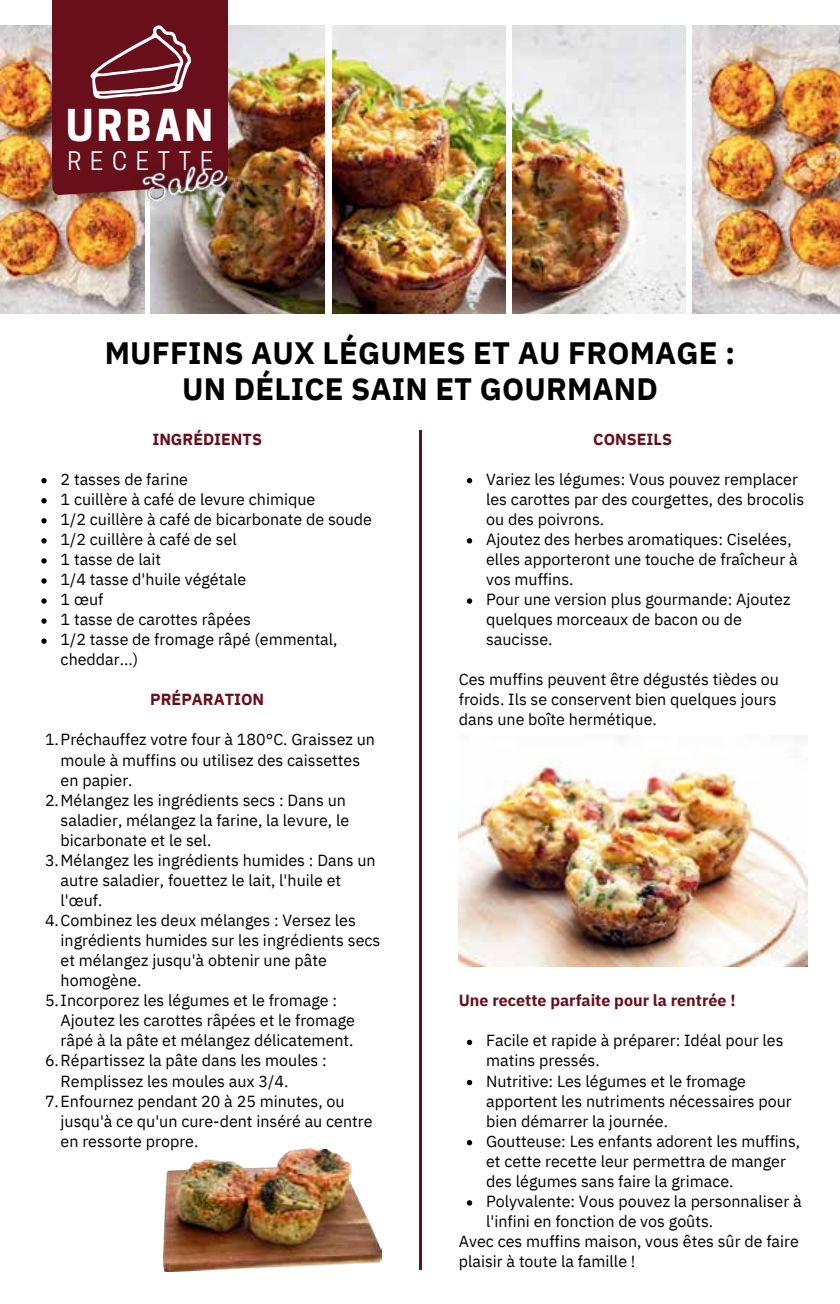
<style>
.page{position:relative;width:840px;height:1304px;background:#fff}
.page>*{position:absolute;margin:0;border:0;box-sizing:border-box;transform-origin:0 0}
.t1{font:700 41.2px "Cooper Hewitt";letter-spacing:.08em;color:#fff}
.t2{font:700 30.8px/35.8px "IBM Plex Sans";letter-spacing:.005em;color:#000;text-align:center}
.t3{font:24px "Cooper Hewitt";letter-spacing:.365em;color:#fff}
.t4{font:16px/20px "IBM Plex Sans";color:#000}
.t5{font:700 16px "IBM Plex Sans";color:#690f1b}
</style>
<div class="page">
<img style="left:0;top:25px;width:144px;height:288px">
<img style="left:150px;top:25px;width:174px;height:288px">
<img style="left:332px;top:25px;width:172px;height:288px">
<img style="left:512px;top:25px;width:173px;height:288px">
<img style="left:692px;top:25px;width:147px;height:288px">
<hr style="left:418px;top:430px;width:3px;height:840px;background:#690f1b">
<svg style="left:52px;top:0;width:175px;height:195px;background:#711c27"></svg>
<svg style="left:466px;top:478px;width:6px;height:5px"></svg>
<svg style="left:466px;top:538px;width:6px;height:6px"></svg>
<svg style="left:466px;top:598px;width:6px;height:6px"></svg>
<svg style="left:466px;top:1040px;width:6px;height:5px"></svg>
<svg style="left:466px;top:1080px;width:6px;height:5px"></svg>
<svg style="left:466px;top:1140px;width:6px;height:5px"></svg>
<svg style="left:466px;top:1200px;width:6px;height:6px"></svg>
<img style="left:458px;top:758px;width:348px;height:208px">
<img style="left:164px;top:1148px;width:217px;height:123px">
<svg style="left:41px;top:478px;width:6px;height:5px"></svg>
<svg style="left:41px;top:498px;width:6px;height:5px"></svg>
<svg style="left:41px;top:518px;width:6px;height:5px"></svg>
<svg style="left:41px;top:538px;width:6px;height:6px"></svg>
<svg style="left:41px;top:558px;width:6px;height:6px"></svg>
<svg style="left:41px;top:578px;width:6px;height:6px"></svg>
<svg style="left:41px;top:598px;width:6px;height:6px"></svg>
<svg style="left:41px;top:618px;width:6px;height:6px"></svg>
<svg style="left:41px;top:638px;width:6px;height:6px"></svg>
<img style="left:126px;top:143px;width:123px;height:78px">
<h1 class="t1" style="left:66px;top:101px;width:148px">URBAN</h1>
<h3 class="t3" style="left:67px;top:147px;width:147px">RECETTE</h3>
<h2 class="t2" style="left:105px;top:333px;width:632px">MUFFINS AUX LÉGUMES ET AU FROMAGE :<br>UN DÉLICE SAIN ET GOURMAND</h2>
<p class="t5" style="left:152px;top:426px;width:111px">INGRÉDIENTS</p>
<p class="t4" style="left:61px;top:468px;width:313px">2 tasses de farine<br>1 cuillère à café de levure chimique<br>1/2 cuillère à café de bicarbonate de soude<br>1/2 cuillère à café de sel<br>1 tasse de lait<br>1/4 tasse d'huile végétale<br>1 œuf<br>1 tasse de carottes râpées<br>1/2 tasse de fromage râpé (emmental, cheddar...)</p>
<p class="t5" style="left:150px;top:687px;width:115px">PRÉPARATION</p>
<p class="t4" style="left:45px;top:728px;width:331px">1.Préchauffez votre four à 180°C. Graissez un</p>
<p class="t4" style="left:61px;top:749px;width:301px">moule à muffins ou utilisez des caissettes</p>
<p class="t4" style="left:61px;top:769px;width:73px">en papier.</p>
<p class="t4" style="left:45px;top:789px;width:302px">2.Mélangez les ingrédients secs : Dans un</p>
<p class="t4" style="left:61px;top:809px;width:290px">saladier, mélangez la farine, la levure, le</p>
<p class="t4" style="left:61px;top:829px;width:152px">bicarbonate et le sel.</p>
<p class="t4" style="left:45px;top:849px;width:332px">3.Mélangez les ingrédients humides : Dans un</p>
<p class="t4" style="left:61px;top:869px;width:282px">autre saladier, fouettez le lait, l'huile et</p>
<p class="t4" style="left:61px;top:889px;width:43px">l'œuf.</p>
<p class="t4" style="left:45px;top:909px;width:312px">4.Combinez les deux mélanges : Versez les</p>
<p class="t4" style="left:61px;top:929px;width:321px">ingrédients humides sur les ingrédients secs</p>
<p class="t4" style="left:61px;top:949px;width:267px">et mélangez jusqu'à obtenir une pâte</p>
<p class="t4" style="left:61px;top:969px;width:82px">homogène.</p>
<p class="t4" style="left:45px;top:989px;width:293px">5.Incorporez les légumes et le fromage :</p>
<p class="t4" style="left:61px;top:1009px;width:296px">Ajoutez les carottes râpées et le fromage</p>
<p class="t4" style="left:61px;top:1029px;width:294px">râpé à la pâte et mélangez délicatement.</p>
<p class="t4" style="left:45px;top:1049px;width:283px">6.Répartissez la pâte dans les moules :</p>
<p class="t4" style="left:61px;top:1070px;width:229px">Remplissez les moules aux 3/4.</p>
<p class="t4" style="left:45px;top:1090px;width:301px">7.Enfournez pendant 20 à 25 minutes, ou</p>
<p class="t4" style="left:61px;top:1110px;width:313px">jusqu'à ce qu'un cure-dent inséré au centre</p>
<p class="t4" style="left:61px;top:1130px;width:139px">en ressorte propre.</p>
<p class="t5" style="left:593px;top:426px;width:80px">CONSEILS</p>
<p class="t4" style="left:486px;top:468px;width:319px">Variez les légumes: Vous pouvez remplacer les carottes par des courgettes, des brocolis ou des poivrons.<br>Ajoutez des herbes aromatiques: Ciselées, elles apporteront une touche de fraîcheur à vos muffins.<br>Pour une version plus gourmande: Ajoutez quelques morceaux de bacon ou de saucisse.</p>
<p class="t4" style="left:458px;top:668px;width:321px">Ces muffins peuvent être dégustés tièdes ou froids. Ils se conservent bien quelques jours dans une boîte hermétique.</p>
<p class="t5" style="left:458px;top:988px;width:278px">Une recette parfaite pour la rentrée !</p>
<p class="t4" style="left:486px;top:1029px;width:299px">Facile et rapide à préparer: Idéal pour les</p>
<p class="t4" style="left:486px;top:1049px;width:115px">matins pressés.</p>
<p class="t4" style="left:486px;top:1070px;width:261px">Nutritive: Les légumes et le fromage</p>
<p class="t4" style="left:486px;top:1090px;width:307px">apportent les nutriments nécessaires pour</p>
<p class="t4" style="left:486px;top:1110px;width:183px">bien démarrer la journée.</p>
<p class="t4" style="left:486px;top:1130px;width:315px">Goutteuse: Les enfants adorent les muffins,</p>
<p class="t4" style="left:486px;top:1150px;width:301px">et cette recette leur permettra de manger</p>
<p class="t4" style="left:486px;top:1170px;width:249px">des légumes sans faire la grimace.</p>
<p class="t4" style="left:486px;top:1190px;width:317px">Polyvalente: Vous pouvez la personnaliser à</p>
<p class="t4" style="left:486px;top:1210px;width:228px">l'infini en fonction de vos goûts.</p>
<p class="t4" style="left:458px;top:1230px;width:341px">Avec ces muffins maison, vous êtes sûr de faire</p>
<p class="t4" style="left:458px;top:1250px;width:178px">plaisir à toute la famille !</p>
</div>
